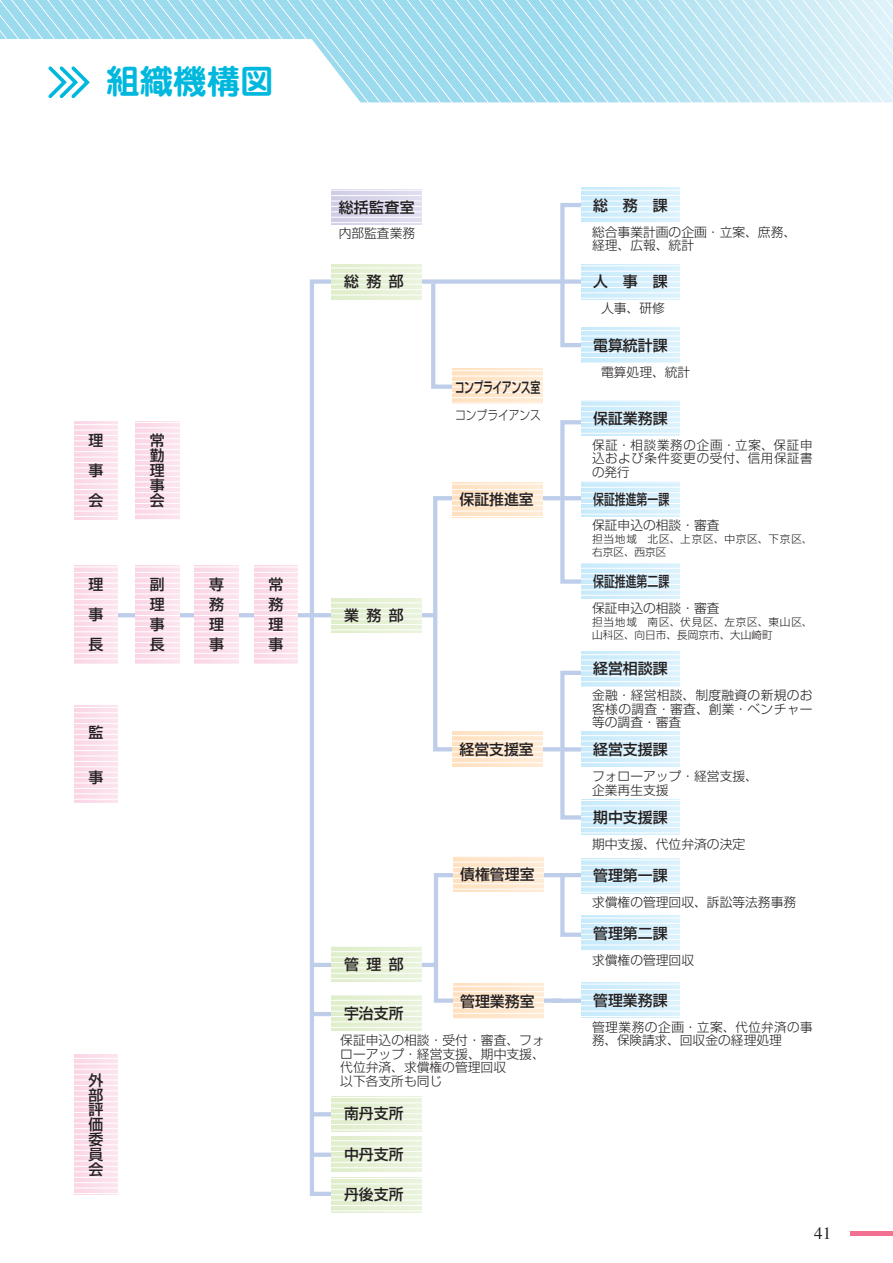
<style>
.page{position:relative;width:893px;height:1263px;background:#fff}
.page>*{position:absolute;margin:0;border:0;box-sizing:border-box;transform-origin:0 0}
.t1{font:33.45px "Jun 501 Pro Bold 90 pv RKSJ H";color:#00b8de}
.t2{font:16.95px "Times";color:#231f20}
.t3{font:14.85px "Shin Go Pr 6 Medium 90 pv RKSJ H";color:#231f20}
.t4{font:14.85px/14.9px "Shin Go Pr 6 Medium 90 pv RKSJ V";color:#231f20;text-align:justify}
.t5{font:14.85px "Shin Go Pr 6 Medium 90 pv RKSJ H";color:#231f20;scale:.73 1}
.t6{font:14.85px "Shin Go Pr 6 Medium 90 pv RKSJ H";letter-spacing:-.05em;color:#231f20;scale:.67 1}
.t7{font:12.75px/13.5px "Shin Go Pr 6 Light 90 pv RKSJ H";color:#231f20}
.t8{font:12.75px/13.5px "Shin Go Pr 6 Light 90 pv RKSJ H";letter-spacing:.035em;color:#231f20}
.t9{font:12.75px "Shin Go Pr 6 Light 90 pv RKSJ H";color:#231f20;scale:.84 1}
.t10{font:10.65px/12.8px "Shin Go Pr 6 Light 90 pv RKSJ H";letter-spacing:.035em;color:#231f20}
.t11{font:10.65px/12.8px "Shin Go Pr 6 Light 90 pv RKSJ H";letter-spacing:.075em;color:#231f20}
</style>
<div class="page">
<hr style="left:850px;top:1232px;width:43px;height:4px;background:#f27191">
<svg style="left:0;top:0;width:893px;height:102px"></svg>
<div style="left:560px;top:203px;width:45px;height:144px;border:4px solid #bdcdea"></div>
<div style="left:560px;top:420px;width:45px;height:164px;border:4px solid #bdcdea"></div>
<div style="left:560px;top:671px;width:45px;height:148px;border:4px solid #bdcdea"></div>
<div style="left:560px;top:873px;width:45px;height:64px;border:4px solid #bdcdea"></div>
<svg style="left:308px;top:277px;width:259px;height:921px"></svg>
<hr style="left:100px;top:613px;width:211px;height:4px;background:#bdcdea">
<hr style="left:562px;top:496px;width:41px;height:4px;background:#bdcdea">
<svg style="left:562px;top:747px;width:20px;height:4px"></svg>
<div style="left:562px;top:279px;width:41px;height:5px;background:#bdcdea"></div>
<div style="left:551px;top:998px;width:52px;height:5px;background:#bdcdea"></div>
<svg style="left:429px;top:279px;width:42px;height:112px"></svg>
<svg style="left:74px;top:422px;width:44px;height:97px;fill:#fce1ec"></svg>
<svg style="left:331px;top:264px;width:90px;height:35px;background:#e8f2da"></svg>
<svg style="left:331px;top:598px;width:90px;height:35px;background:#e9f2da"></svg>
<svg style="left:453px;top:482px;width:90px;height:35px;background:#ffead4"></svg>
<svg style="left:453px;top:369px;width:90px;height:35px;background:#ffead4"></svg>
<svg style="left:332px;top:190px;width:90px;height:35px;fill:#dbd9ed"></svg>
<svg style="left:453px;top:731px;width:90px;height:35px;background:#ffe9d3"></svg>
<svg style="left:331px;top:946px;width:90px;height:35px;fill:#e7f2d8"></svg>
<svg style="left:331px;top:996px;width:90px;height:35px;background:#e8f2da"></svg>
<svg style="left:331px;top:1096px;width:90px;height:35px;background:#e9f2db"></svg>
<svg style="left:331px;top:1136px;width:90px;height:35px;background:#e9f2da"></svg>
<svg style="left:331px;top:1177px;width:90px;height:35px;background:#e9f2db"></svg>
<svg style="left:136px;top:423px;width:43px;height:96px;fill:#fce0ec"></svg>
<svg style="left:582px;top:188px;width:97px;height:35px;fill:#d6f0fc"></svg>
<svg style="left:582px;top:264px;width:97px;height:35px;fill:#d7f0fc"></svg>
<svg style="left:582px;top:328px;width:97px;height:35px;background:#d9f0fc"></svg>
<svg style="left:582px;top:400px;width:97px;height:35px;background:#daf1fc"></svg>
<svg style="left:582px;top:481px;width:97px;height:35px;background:#daf1fc"></svg>
<svg style="left:582px;top:564px;width:97px;height:35px;background:#d9f0fc"></svg>
<svg style="left:582px;top:651px;width:97px;height:35px;background:#d9f0fc"></svg>
<svg style="left:582px;top:732px;width:97px;height:35px;background:#d9f0fc"></svg>
<svg style="left:582px;top:800px;width:97px;height:35px;background:#daf1fc"></svg>
<svg style="left:582px;top:982px;width:97px;height:34px;background:#d9f0fc"></svg>
<svg style="left:582px;top:858px;width:97px;height:35px;background:#daf1fc"></svg>
<svg style="left:582px;top:915px;width:97px;height:35px;background:#d9f0fc"></svg>
<svg style="left:74px;top:566px;width:44px;height:97px;fill:#fce1ec"></svg>
<svg style="left:74px;top:705px;width:44px;height:98px;fill:#fce1ec"></svg>
<svg style="left:74px;top:1054px;width:44px;height:141px;fill:#fce1ec"></svg>
<svg style="left:136px;top:566px;width:43px;height:97px;fill:#fce1ec"></svg>
<svg style="left:254px;top:566px;width:44px;height:97px;fill:#fce1ec"></svg>
<svg style="left:195px;top:566px;width:43px;height:97px;fill:#fce1ec"></svg>
<div style="left:434px;top:873px;width:129px;height:130px;border:4px solid #bdcdea"></div>
<svg style="left:453px;top:984px;width:90px;height:35px;background:#ffead4"></svg>
<svg style="left:453px;top:857px;width:90px;height:35px;background:#ffe9d3"></svg>
<h1 class="t1" style="left:106px;top:69px;width:169px">組織機構図</h1>
<p class="t4" style="left:88px;top:428px;width:16px;line-height:29.7px">理事会</p>
<p class="t4" style="left:150px;top:435px;width:16px">常勤理事会</p>
<p class="t4" style="left:88px;top:572px;width:16px;line-height:29.7px">理事長</p>
<p class="t4" style="left:88px;top:727px;width:16px">監</p>
<p class="t4" style="left:88px;top:771px;width:16px">事</p>
<p class="t4" style="left:150px;top:577px;width:16px;line-height:19.8px">副理事長</p>
<p class="t4" style="left:269px;top:577px;width:16px;line-height:19.8px">常務理事</p>
<p class="t4" style="left:209px;top:577px;width:16px;line-height:19.8px">専務理事</p>
<p class="t4" style="left:88px;top:1075px;width:16px">外部評価委員会</p>
<p class="t3" style="left:339px;top:202px;width:77px">総括監査室</p>
<p class="t7" style="left:339px;top:228px;width:78px">内部監査業務</p>
<p class="t3" style="left:344px;top:276px;width:61px">総務部</p>
<p class="t3" style="left:344px;top:610px;width:61px">業務部</p>
<p class="t3" style="left:344px;top:958px;width:61px">管理部</p>
<p class="t3" style="left:344px;top:1008px;width:61px">宇治支所</p>
<p class="t6" style="left:455px;top:381px;width:129px">コンプライアンス室</p>
<p class="t9" style="left:455px;top:411px;width:104px">コンプライアンス</p>
<p class="t3" style="left:459px;top:494px;width:76px">保証推進室</p>
<p class="t3" style="left:459px;top:743px;width:76px">経営支援室</p>
<p class="t3" style="left:460px;top:869px;width:76px">債権管理室</p>
<p class="t3" style="left:460px;top:996px;width:76px">管理業務室</p>
<p class="t7" style="left:340px;top:1035px;width:206px">保証申込の相談・受付・審査、フォローアップ・経営支援、期中支援、代位弁済、求償権の管理回収<br>以下各支所も同じ</p>
<p class="t3" style="left:344px;top:1108px;width:61px">南丹支所</p>
<p class="t3" style="left:344px;top:1148px;width:61px">中丹支所</p>
<p class="t3" style="left:344px;top:1189px;width:61px">丹後支所</p>
<p class="t3" style="left:593px;top:200px;width:76px">総　務　課</p>
<p class="t7" style="left:592px;top:227px;width:206px">総合事業計画の企画・立案、庶務、経理、広報、統計</p>
<p class="t3" style="left:593px;top:276px;width:76px">人　事　課</p>
<p class="t7" style="left:601px;top:303px;width:65px">人事、研修</p>
<p class="t3" style="left:593px;top:340px;width:76px">電算統計課</p>
<p class="t7" style="left:601px;top:367px;width:91px">電算処理、統計</p>
<p class="t3" style="left:593px;top:413px;width:76px">保証業務課</p>
<p class="t7" style="left:592px;top:440px;width:222px;text-align:justify">保証・相談業務の企画・立案、保証申込および条件変更の受付、信用保証書の発行</p>
<p class="t5" style="left:593px;top:493px;width:106px">保証推進第一課</p>
<p class="t7" style="left:592px;top:521px;width:129px">保証申込の相談・審査</p>
<p class="t11" style="left:592px;top:534px;width:222px">担当地域　北区、上京区、中京区、下京区、右京区、西京区</p>
<p class="t5" style="left:593px;top:576px;width:106px">保証推進第二課</p>
<p class="t7" style="left:592px;top:603px;width:129px">保証申込の相談・審査</p>
<p class="t10" style="left:592px;top:617px;width:222px">担当地域　南区、伏見区、左京区、東山区、山科区、向日市、長岡京市、大山崎町</p>
<p class="t3" style="left:593px;top:663px;width:76px">経営相談課</p>
<p class="t7" style="left:592px;top:690px;width:222px;text-align:justify">金融・経営相談、制度融資の新規のお客様の調査・審査、創業・ベンチャー等の調査・審査</p>
<p class="t3" style="left:593px;top:744px;width:76px">経営支援課</p>
<p class="t7" style="left:592px;top:771px;width:167px">フォローアップ・経営支援、企業再生支援</p>
<p class="t3" style="left:593px;top:812px;width:76px">期中支援課</p>
<p class="t7" style="left:592px;top:839px;width:155px">期中支援、代位弁済の決定</p>
<p class="t3" style="left:593px;top:870px;width:76px">管理第一課</p>
<p class="t7" style="left:592px;top:897px;width:206px">求償権の管理回収、訴訟等法務事務</p>
<p class="t3" style="left:593px;top:927px;width:76px">管理第二課</p>
<p class="t7" style="left:592px;top:955px;width:104px">求償権の管理回収</p>
<p class="t3" style="left:593px;top:994px;width:76px">管理業務課</p>
<p class="t8" style="left:592px;top:1022px;width:222px">管理業務の企画・立案、代位弁済の事務、保険請求、回収金の経理処理</p>
<h2 class="t2" style="left:814px;top:1226px;width:19px">41</h2>
</div>
